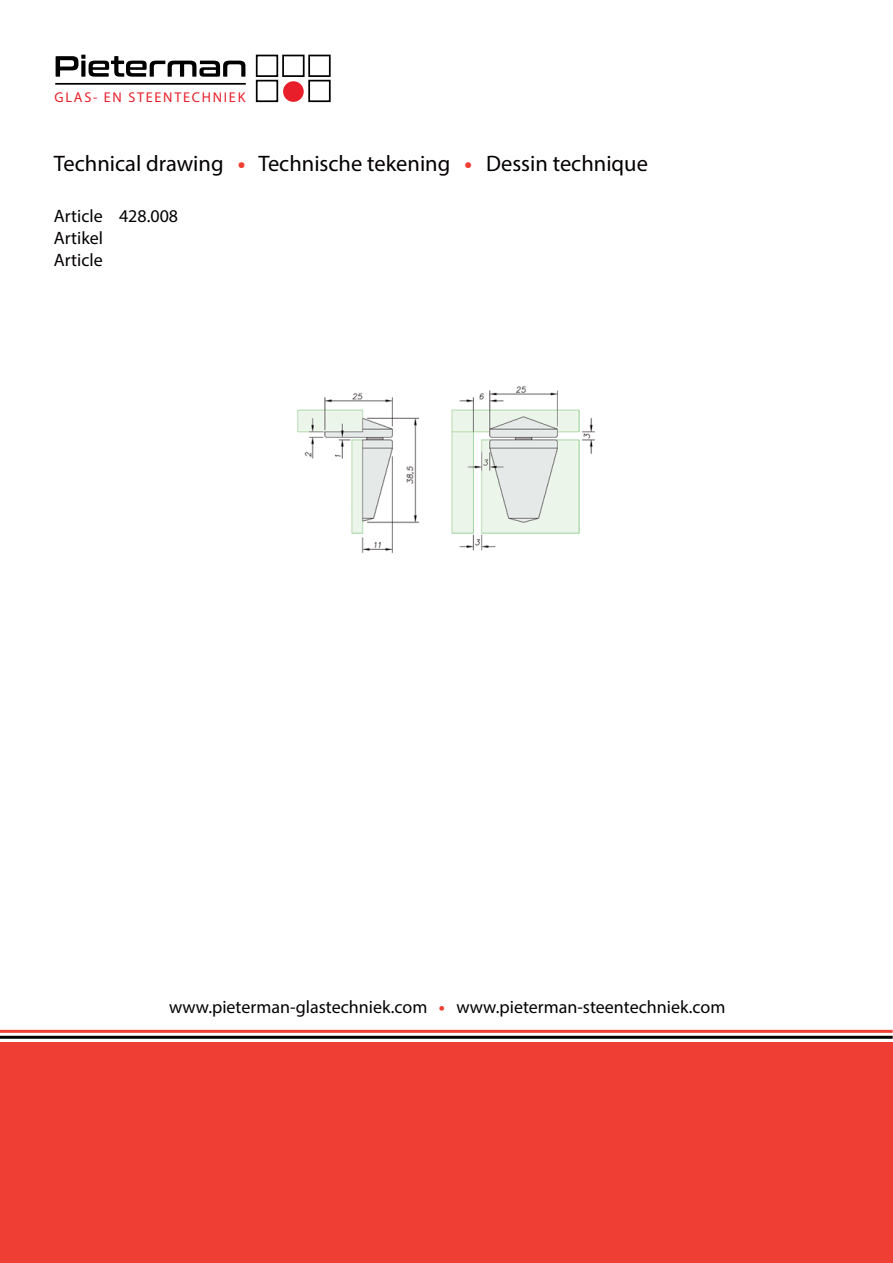
<style>
.page{position:relative;width:893px;height:1263px;background:#fff}
.page>*{position:absolute;margin:0;border:0;box-sizing:border-box;transform-origin:0 0}
.t1{font:22.5px "Myriad Pro";color:#040000}
.t2{font:18px/21.6px "Myriad Pro";color:#040000;text-align:justify}
.t3{font:14.25px "Myriad Pro";letter-spacing:.12em;color:#e81f2a}
.s1{font-weight:700;color:#ef3f34}
</style>
<div class="page">
<div style="left:0;top:1042px;width:893px;height:221px;background:#ef3f34"></div>
<hr style="left:0;top:1036px;width:893px;height:3px;background:#040000">
<hr style="left:0;top:1030px;width:893px;height:3px;background:#ef3f34">
<svg style="left:55px;top:54px;width:276px;height:49px"></svg>
<div style="left:283px;top:81px;width:21px;height:21px;background:#e81f2a;border-radius:50%"></div>
<img style="left:297px;top:386px;width:298px;height:168px">
<p class="t3" style="left:55px;top:92px;width:192px">GLAS- EN STEENTECHNIEK</p>
<p class="t1" style="left:54px;top:155px;width:595px">Technical drawing <span class="s1">•</span> Technische tekening <span class="s1">•</span> Dessin technique</p>
<p class="t2" style="left:54px;top:207px;width:51px">Article Artikel Article</p>
<p class="t2" style="left:119px;top:207px;width:61px">428.008</p>
<p class="t2" style="left:169px;top:998px;width:558px">www.pieterman-glastechniek.com <span class="s1">•</span> www.pieterman-steentechniek.com</p>
</div>
